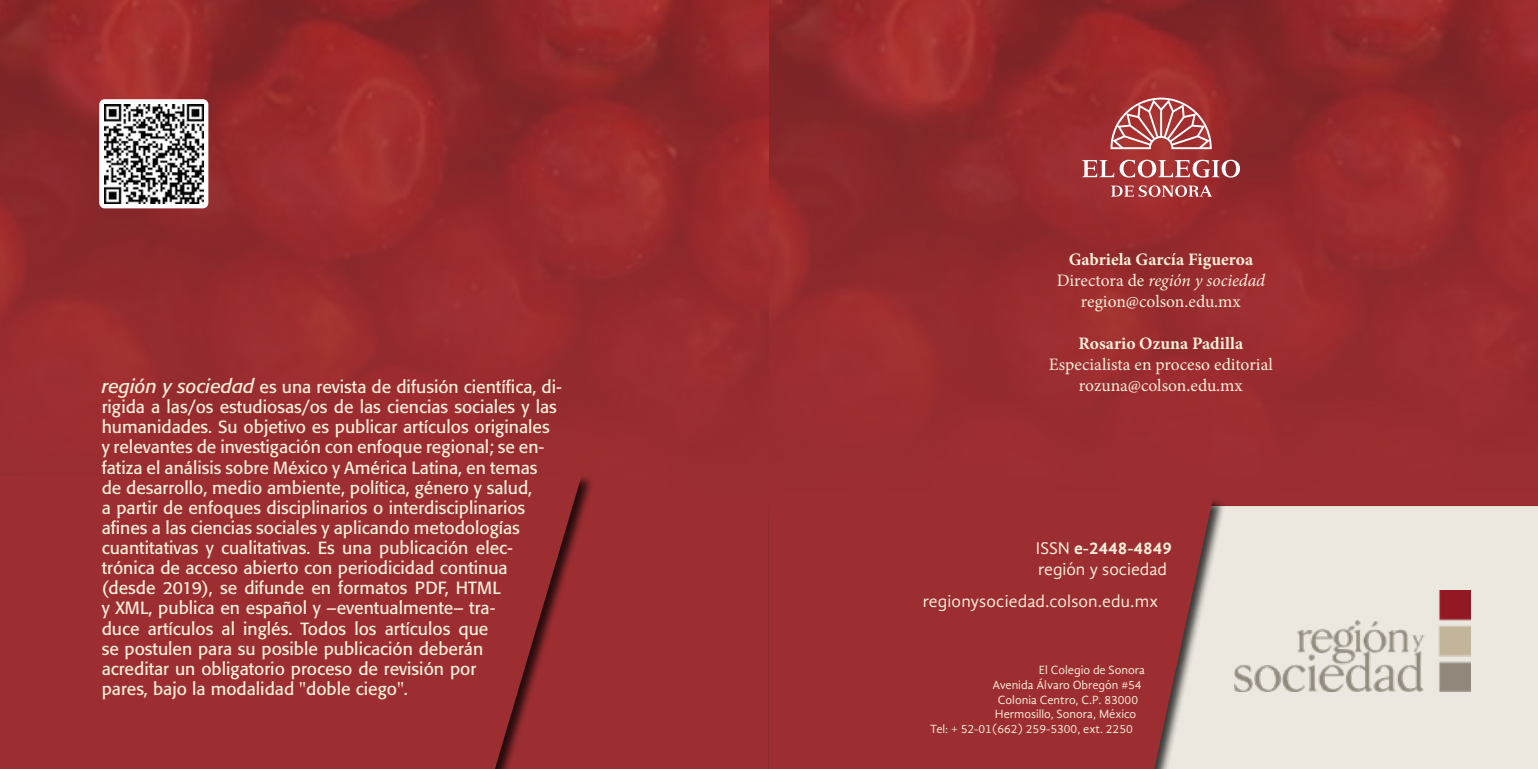
<style>
.page{position:relative;width:1538px;height:769px;background:#fff}
.page>*{position:absolute;margin:0;border:0;box-sizing:border-box;transform-origin:0 0}
.t1{font:17.5px/20.1px "Formata";color:#fbeeda}
.t2{font:17.5px/21px "Minion Pro";color:#fbeeda;text-align:center}
.t3{font:17.5px/21px "Gandhi Sans";letter-spacing:.005em;color:#fbeeda}
.t4{font:700 17.5px "Minion Pro";color:#fbeeda}
.t5{font:12.25px "Gandhi Sans";color:#fbeeda}
.s1{font-style:italic;font-size:19.25px}
.s2{font-weight:700}
.s3{font-style:italic}
</style>
<div class="page">
<div style="left:0;top:0;width:786px;height:769px;background:#9c2e32"></div>
<img style="left:0;top:0;width:769px;height:367px">
<div style="left:0;top:474px;width:595px;height:295px;background:#000;opacity:.75"></div>
<svg style="left:0;top:475px;width:582px;height:294px"></svg>
<div style="left:99px;top:99px;width:109px;height:109px;background:#fff;border-radius:5px"></div>
<img style="left:104px;top:104px;width:99px;height:99px">
<img style="left:769px;top:0;width:769px;height:504px">
<div style="left:1226px;top:506px;width:312px;height:263px;background:#ece8e0"></div>
<div style="left:768px;top:497px;width:458px;height:272px;background:#000;opacity:.75"></div>
<div style="left:769px;top:498px;width:444px;height:271px;background:#9c2e32"></div>
<img style="left:1234px;top:590px;width:236px;height:101px">
<svg style="left:1110px;top:98px;width:102px;height:51px"></svg>
<svg style="left:1111px;top:185px;width:101px;height:12px"></svg>
<svg style="left:1082px;top:160px;width:158px;height:18px"></svg>
<p class="t1" style="left:102px;top:377px;width:462px"><span class="s1">región y sociedad</span> es una revista de difusión científica, di&shy;rigida a las/os estudiosas/os de las ciencias sociales y las humanidades. Su objetivo es publicar artículos originales y relevantes de investigación con enfoque regional; se en&shy;fatiza el análisis sobre México y América Latina, en temas<br>de desarrollo, medio ambiente, política, género y salud,<br>a partir de enfoques disciplinarios o interdisciplinarios afines a las ciencias sociales y aplicando metodologías cuantitativas y cualitativas. Es una publicación elec&shy;trónica de acceso abierto con periodicidad continua (desde 2019), se difunde en formatos PDF, HTML<br>y XML, publica en español y –eventualmente– tra-<br>duce artículos al inglés. Todos los artículos que<br>se postulen para su posible publicación deberán<br>acreditar un obligatorio proceso de revisión por<br>pares, bajo la modalidad "doble ciego".</p>
<p class="t2" style="left:1057px;top:249px;width:210px"><span class="s2">Gabriela García Figueroa<br></span>Directora de <span class="s3">región y sociedad </span>region@colson.edu.mx</p>
<p class="t4" style="left:1078px;top:331px;width:166px">Rosario Ozuna Padilla</p>
<p class="t2" style="left:1049px;top:354px;width:225px">Especialista en proceso editorial rozuna@colson.edu.mx</p>
<p class="t3" style="left:1036px;top:538px;width:138px">ISSN <span class="s2">e-2448-4849 </span>región y sociedad</p>
<p class="t3" style="left:923px;top:590px;width:237px">regionysociedad.colson.edu.mx</p>
<p class="t5" style="left:1039px;top:663px;width:108px">El Colegio de Sonora</p>
<p class="t5" style="left:992px;top:678px;width:151px">Avenida Álvaro Obregón #54</p>
<p class="t5" style="left:998px;top:692px;width:142px">Colonia Centro, C.P. 83000</p>
<p class="t5" style="left:995px;top:707px;width:143px">Hermosillo, Sonora, México</p>
<p class="t5" style="left:930px;top:722px;width:204px">Tel: + 52-01(662) 259-5300, ext. 2250</p>
</div>
